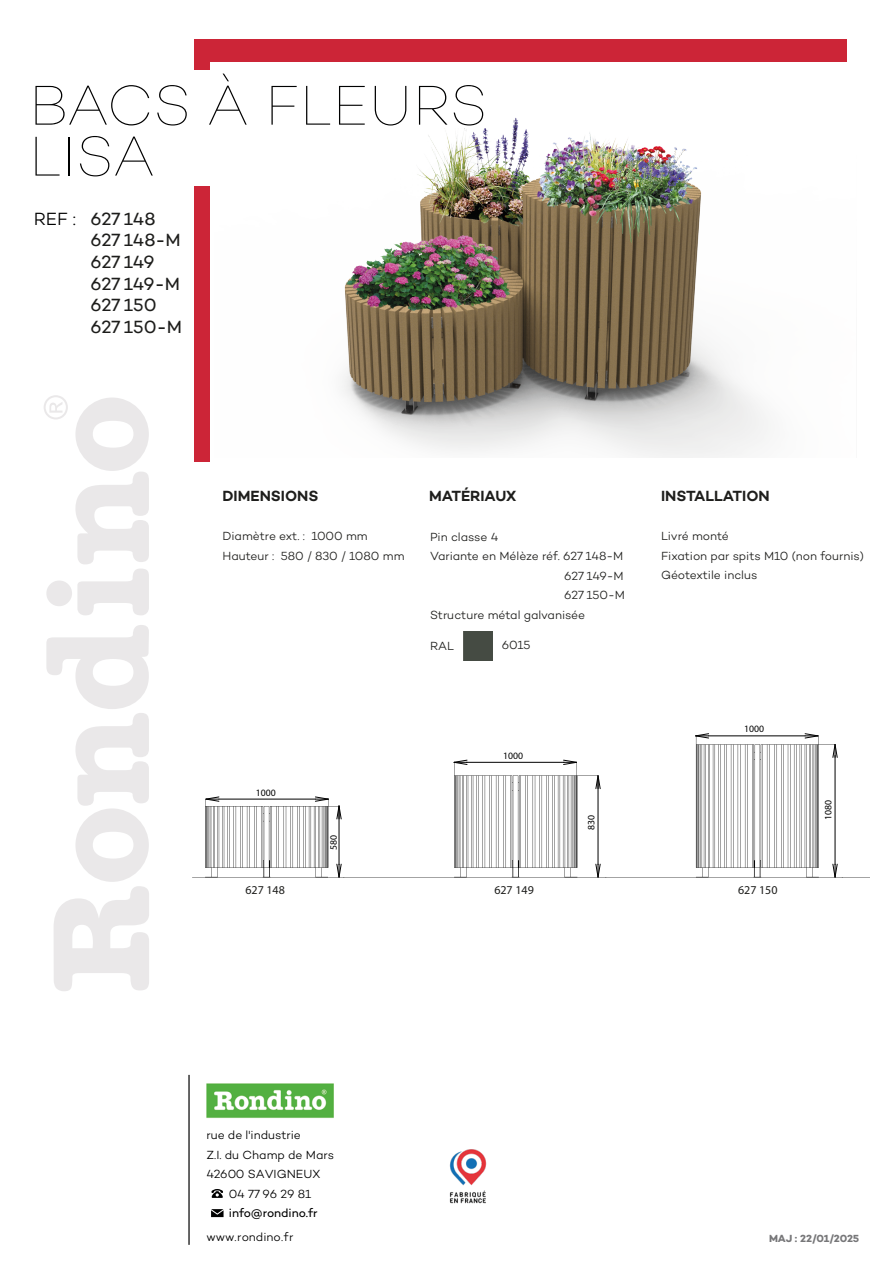
<style>
.page{position:relative;width:893px;height:1263px;background:#fff}
.page>*{position:absolute;margin:0;border:0;box-sizing:border-box;transform-origin:0 0}
.t1{font:100 57px/50.8px "Campton";color:#000101}
.t2{font:18px/21.6px "Campton";letter-spacing:-.005em;color:#1d1d1b}
.t3{font:300 18px "Campton";color:#000101}
.t4{font:600 15px "Campton";color:#1e1e1c}
.t5{font:300 12px/19.5px "Campton";letter-spacing:-.005em;color:#1e1e1c}
.t6{font:300 12px "Campton";color:#000101}
.t7{font:12px "Myriad Pro";color:#1d1d1b}
.t8{font:12px "Campton";color:#000101}
.t9{font:300 12px "Campton";color:#1f1f1d}
.t10{font:700 10.5px "Campton";letter-spacing:-.025em;color:#777779}
.t11{font:9.75px "Myriad Pro";color:#000}
</style>
<div class="page">
<div style="left:194px;top:39px;width:652px;height:422px;background:#cc2537"></div>
<svg style="left:44px;top:395px;width:105px;height:220px"></svg>
<svg style="left:46px;top:625px;width:103px;height:366px"></svg>
<hr style="left:188px;top:1075px;width:2px;height:170px;background:#000">
<img style="left:206px;top:1083px;width:128px;height:35px">
<svg style="left:211px;top:1189px;width:12px;height:9px"></svg>
<svg style="left:211px;top:1209px;width:13px;height:8px"></svg>
<img style="left:449px;top:1149px;width:38px;height:55px">
<img style="left:192px;top:631px;width:677px;height:247px">
<div style="left:186px;top:773px;width:154px;height:26px;background:#fff"></div>
<svg style="left:205px;top:796px;width:14px;height:6px"></svg>
<svg style="left:315px;top:796px;width:14px;height:6px"></svg>
<hr style="left:219px;top:799px;width:96px;height:1px;background:#000">
<div style="left:680px;top:710px;width:154px;height:26px;background:#fff"></div>
<div style="left:433px;top:736px;width:154px;height:26px;background:#fff"></div>
<svg style="left:454px;top:760px;width:13px;height:5px"></svg>
<svg style="left:563px;top:760px;width:14px;height:5px"></svg>
<hr style="left:466px;top:762px;width:98px;height:1px;background:#000">
<div style="left:598px;top:744px;width:20px;height:133px;background:#fff"></div>
<svg style="left:595px;top:864px;width:6px;height:13px"></svg>
<svg style="left:595px;top:775px;width:6px;height:14px"></svg>
<hr style="left:598px;top:780px;width:1px;height:85px;background:#000">
<div style="left:835px;top:744px;width:20px;height:133px;background:#fff"></div>
<svg style="left:832px;top:864px;width:6px;height:13px"></svg>
<svg style="left:832px;top:744px;width:6px;height:14px"></svg>
<hr style="left:835px;top:755px;width:1px;height:110px;background:#000">
<div style="left:338px;top:744px;width:19px;height:133px;background:#fff"></div>
<svg style="left:336px;top:864px;width:6px;height:13px"></svg>
<svg style="left:336px;top:805px;width:6px;height:14px"></svg>
<hr style="left:339px;top:806px;width:1px;height:59px;background:#000">
<svg style="left:695px;top:733px;width:14px;height:5px"></svg>
<svg style="left:805px;top:733px;width:13px;height:5px"></svg>
<hr style="left:709px;top:736px;width:96px;height:1px;background:#000">
<div style="left:210px;top:62px;width:653px;height:415px;background:#fff"></div>
<img style="left:342px;top:117px;width:426px;height:340px">
<div style="left:37px;top:70px;width:460px;height:58px;background:#fff"></div>
<div style="left:29px;top:128px;width:219px;height:58px;background:#fff"></div>
<img style="left:464px;top:631px;width:29px;height:29px">
<h1 class="t1" style="left:29px;top:80px;width:460px">BACS À FLEURS<br>LISA</h1>
<h2 class="t3" style="left:34px;top:207px;width:44px">REF :</h2>
<h2 class="t2" style="left:90px;top:207px;width:93px">627 148<br>627 148-M<br>627 149<br>627 149-M<br>627 150<br>627 150-M</h2>
<p class="t4" style="left:223px;top:487px;width:98px">DIMENSIONS</p>
<p class="t5" style="left:223px;top:526px;width:183px">Diamètre ext. : 1000 mm<br>Hauteur : 580 / 830 / 1080 mm</p>
<p class="t4" style="left:429px;top:487px;width:89px">MATÉRIAUX</p>
<p class="t4" style="left:661px;top:487px;width:110px">INSTALLATION</p>
<p class="t5" style="left:661px;top:526px;width:205px">Livré monté<br>Fixation par spits M10 (non fournis)<br>Géotextile inclus</p>
<p class="t5" style="left:430px;top:527px;width:70px">Pin classe 4</p>
<p class="t5" style="left:430px;top:546px;width:195px">Variante en Mélèze réf. 627 148-M</p>
<p class="t5" style="left:564px;top:566px;width:61px">627 149-M</p>
<p class="t5" style="left:564px;top:585px;width:62px">627 150-M</p>
<p class="t5" style="left:430px;top:605px;width:157px">Structure métal galvanisée</p>
<p class="t9" style="left:430px;top:638px;width:25px">RAL</p>
<p class="t9" style="left:502px;top:638px;width:30px">6015</p>
<p class="t11" style="left:256px;top:786px;width:22px">1000</p>
<p class="t11" style="left:328px;top:850px;width:17px;rotate:-90deg">580</p>
<p class="t11" style="left:503px;top:749px;width:22px">1000</p>
<p class="t11" style="left:585px;top:830px;width:17px;rotate:-90deg">830</p>
<p class="t11" style="left:744px;top:723px;width:22px">1000</p>
<p class="t11" style="left:822px;top:819px;width:22px;rotate:-90deg">1080</p>
<p class="t7" style="left:245px;top:883px;width:41px">627 148</p>
<p class="t7" style="left:494px;top:883px;width:41px">627 149</p>
<p class="t7" style="left:738px;top:883px;width:41px">627 150</p>
<p class="t6" style="left:206px;top:1128px;width:96px">rue de l'industrie</p>
<p class="t6" style="left:206px;top:1147px;width:129px">Z.I. du Champ de Mars</p>
<p class="t6" style="left:206px;top:1167px;width:116px">42600 SAVIGNEUX</p>
<p class="t6" style="left:229px;top:1186px;width:84px">04 77 96 29 81</p>
<p class="t8" style="left:229px;top:1205px;width:90px">info@rondino.fr</p>
<p class="t6" style="left:206px;top:1230px;width:89px">www.rondino.fr</p>
<p class="t10" style="left:769px;top:1232px;width:92px">MAJ : 22/01/2025</p>
</div>
